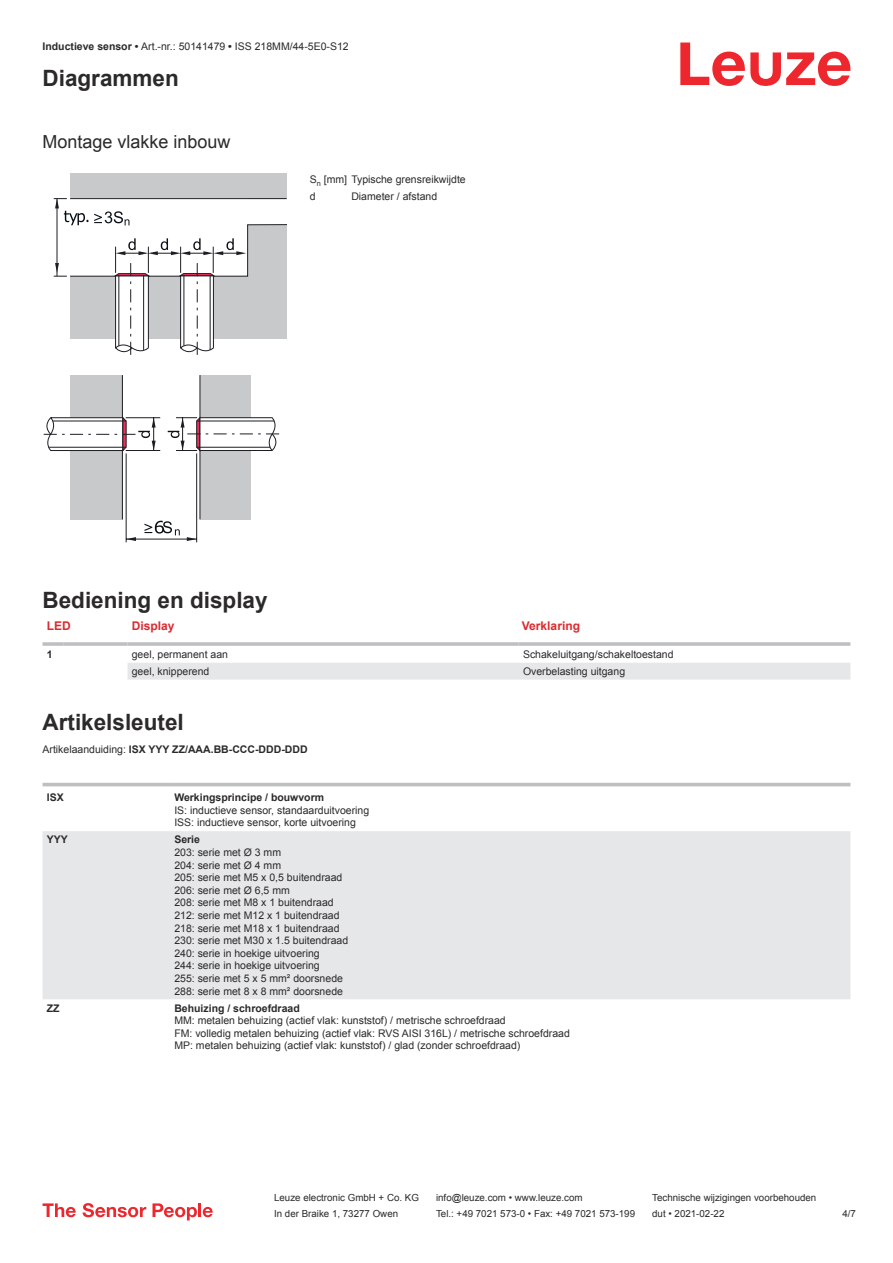
<style>
.page{position:relative;width:893px;height:1263px;background:#fff}
.page>*{position:absolute;margin:0;border:0;box-sizing:border-box;transform-origin:0 0}
.t1{font:700 22.5px "Arial";color:#2b292a}
.t2{font:18px "Arial";color:#2b292a}
.t3{font:700 12px "Arial";color:#db2a30}
.t4{font:10.5px/12.6px "Arial";color:#2b292a}
.t5{font:700 10.5px "Arial";color:#2b292a}
.t6{font:9.75px "Arial";color:#2b292a}
.s1{font-weight:700}
.s2{font-weight:400}
</style>
<div class="page">
<svg style="left:680px;top:43px;width:170px;height:43px"></svg>
<div style="left:128px;top:663px;width:722px;height:17px;background:#e6e7e9"></div>
<hr style="left:43px;top:642px;width:21px;height:4px;background:#c7c9cb">
<hr style="left:64px;top:642px;width:64px;height:4px;background:#c8cacc">
<hr style="left:128px;top:642px;width:391px;height:4px;background:#c7c9cb">
<hr style="left:519px;top:642px;width:331px;height:4px;background:#bdbfc1">
<div style="left:43px;top:782px;width:807px;height:5px;background:#ebecec"></div>
<div style="left:43px;top:831px;width:807px;height:168px;background:#e6e7e9"></div>
<hr style="left:43px;top:783px;width:127px;height:3px;background:#bdbfc1">
<hr style="left:170px;top:783px;width:680px;height:3px;background:#bdbfc1">
<svg style="left:43px;top:1203px;width:33px;height:14px"></svg>
<svg style="left:83px;top:1203px;width:63px;height:14px"></svg>
<svg style="left:153px;top:1203px;width:44px;height:17px"></svg>
<hr style="left:198px;top:1203px;width:3px;height:14px;background:#ed272d">
<svg style="left:203px;top:1207px;width:10px;height:10px"></svg>
<div style="left:70px;top:173px;width:216px;height:165px;background:#c7c9cb"></div>
<div style="left:200px;top:375px;width:50px;height:144px;background:#c7c9cb"></div>
<hr style="left:200px;top:375px;width:1px;height:144px;background:#1c1e23">
<div style="left:70px;top:375px;width:52px;height:144px;background:#c7c9cb"></div>
<hr style="left:122px;top:375px;width:1px;height:144px;background:#1c1e23">
<svg style="left:168px;top:417px;width:112px;height:35px"></svg>
<hr style="left:126px;top:453px;width:1px;height:89px;background:#1c1e23">
<hr style="left:196px;top:453px;width:1px;height:89px;background:#1c1e23">
<hr style="left:126px;top:539px;width:71px;height:1px;background:#1c1e23">
<svg style="left:187px;top:537px;width:10px;height:4px"></svg>
<svg style="left:126px;top:537px;width:10px;height:4px"></svg>
<hr style="left:126px;top:417px;width:34px;height:1px;background:#1c1e23">
<hr style="left:126px;top:450px;width:34px;height:1px;background:#1c1e23">
<svg style="left:43px;top:416px;width:113px;height:35px"></svg>
<svg style="left:144px;top:521px;width:36px;height:14px"></svg>
<svg style="left:54px;top:198px;width:233px;height:157px"></svg>
<p class="t4" style="left:43px;top:41px;width:308px"><span class="s1">Inductieve sensor •</span> Art.-nr.: 50141479 <span class="s1">•</span> ISS 218MM/44-5E0-S12</p>
<h1 class="t1" style="left:43px;top:69px;width:138px">Diagrammen</h1>
<h2 class="t2" style="left:43px;top:135px;width:190px">Montage vlakke inbouw</h2>
<p class="t4" style="left:310px;top:172px;width:157px;line-height:17px">S<sub>n</sub> [mm] Typische grensreikwijdte d</p>
<p class="t4" style="left:351px;top:191px;width:87px">Diameter / afstand</p>
<h1 class="t1" style="left:43px;top:591px;width:227px">Bediening en display</h1>
<p class="t3" style="left:47px;top:621px;width:25px">LED</p>
<p class="t3" style="left:132px;top:621px;width:44px">Display</p>
<p class="t3" style="left:522px;top:621px;width:60px">Verklaring</p>
<p class="t5" style="left:47px;top:650px;width:7px">1</p>
<p class="t4" style="left:132px;top:649px;width:98px">geel, permanent aan</p>
<p class="t4" style="left:523px;top:649px;width:152px">Schakeluitgang/schakeltoestand</p>
<p class="t4" style="left:132px;top:666px;width:79px">geel, knipperend</p>
<p class="t4" style="left:523px;top:666px;width:104px">Overbelasting uitgang</p>
<h1 class="t1" style="left:43px;top:713px;width:143px">Artikelsleutel</h1>
<p class="t5" style="left:43px;top:745px;width:267px"><span class="s2">Artikelaanduiding:</span> ISX YYY ZZ/AAA.BB-CCC-DDD-DDD</p>
<p class="t5" style="left:47px;top:793px;width:18px">ISX</p>
<p class="t5" style="left:174px;top:793px;width:151px">Werkingsprincipe / bouwvorm</p>
<p class="t4" style="left:174px;top:805px;width:196px">IS: inductieve sensor, standaarduitvoering<br>ISS: inductieve sensor, korte uitvoering</p>
<p class="t5" style="left:47px;top:835px;width:23px">YYY</p>
<p class="t5" style="left:174px;top:835px;width:27px">Serie</p>
<p class="t4" style="left:174px;top:847px;width:175px">203: serie met Ø 3 mm<br>204: serie met Ø 4 mm<br>205: serie met M5 x 0,5 buitendraad<br>206: serie met Ø 6,5 mm<br>208: serie met M8 x 1 buitendraad<br>212: serie met M12 x 1 buitendraad<br>218: serie met M18 x 1 buitendraad<br>230: serie met M30 x 1.5 buitendraad<br>240: serie in hoekige uitvoering<br>244: serie in hoekige uitvoering<br>255: serie met 5 x 5 mm² doorsnede<br>288: serie met 8 x 8 mm² doorsnede</p>
<p class="t5" style="left:47px;top:1003px;width:14px">ZZ</p>
<p class="t5" style="left:174px;top:1003px;width:127px">Behuizing / schroefdraad</p>
<p class="t4" style="left:174px;top:1015px;width:397px">MM: metalen behuizing (actief vlak: kunststof) / metrische schroefdraad<br>FM: volledig metalen behuizing (actief vlak: RVS AISI 316L) / metrische schroefdraad<br>MP: metalen behuizing (actief vlak: kunststof) / glad (zonder schroefdraad)</p>
<p class="t6" style="left:274px;top:1194px;width:146px">Leuze electronic GmbH + Co. KG</p>
<p class="t6" style="left:436px;top:1194px;width:148px">info@leuze.com • www.leuze.com</p>
<p class="t6" style="left:652px;top:1194px;width:166px">Technische wijzigingen voorbehouden</p>
<p class="t6" style="left:274px;top:1210px;width:126px">In der Braike 1, 73277 Owen</p>
<p class="t6" style="left:436px;top:1210px;width:201px">Tel.: +49 7021 573-0 • Fax: +49 7021 573-199</p>
<p class="t6" style="left:652px;top:1210px;width:74px">dut • 2021-02-22</p>
<p class="t6" style="left:842px;top:1210px;width:15px">4 /7</p>
</div>
